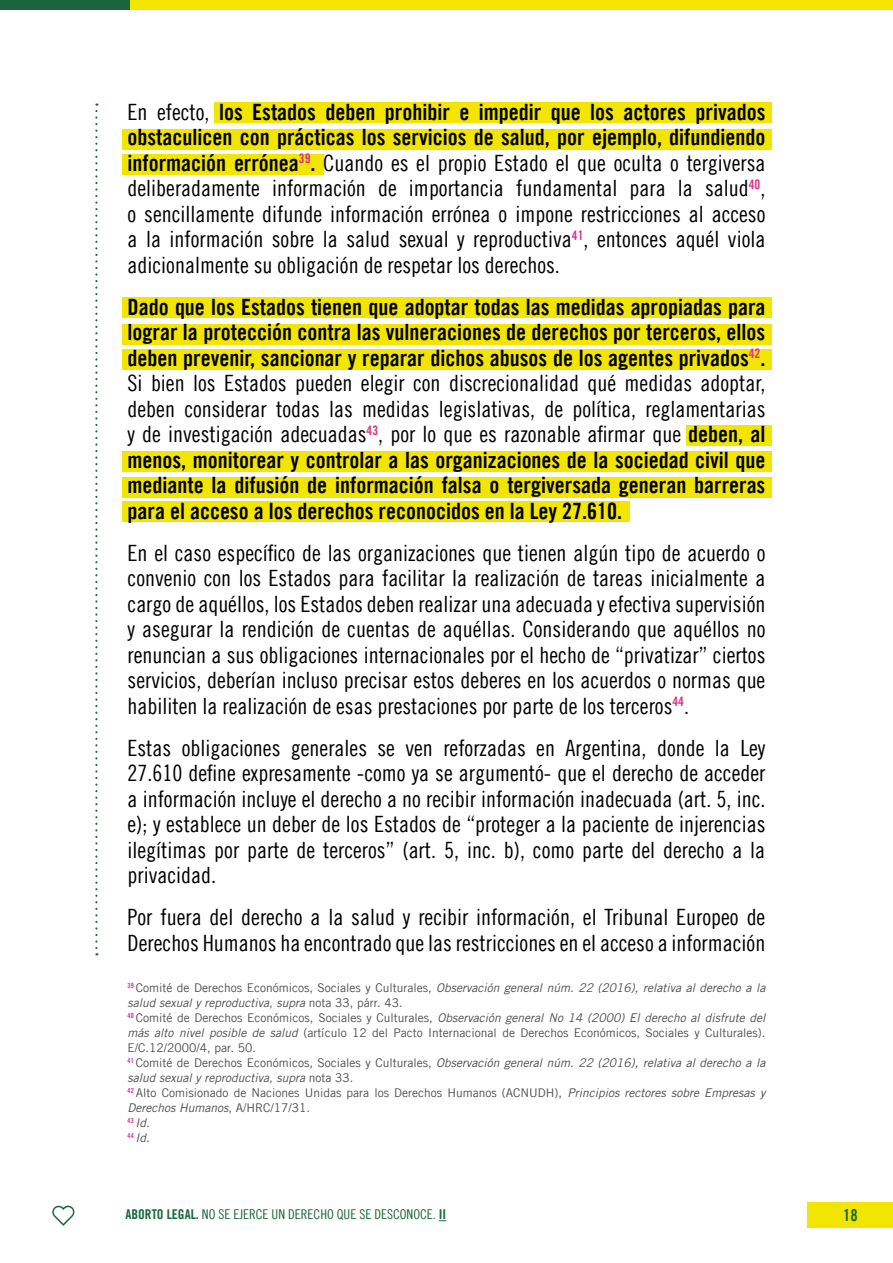
<style>
.page{position:relative;width:893px;height:1263px;background:#fff}
.page>*{position:absolute;margin:0;border:0;box-sizing:border-box;transform-origin:0 0}
.t1{font:22.5px/25.5px "Amnesty Trade Gothic Cn 18";color:#000;text-align:justify}
.t2{font:22.5px/25.5px "Amnesty Trade Gothic Bd Cn 20";color:#000;text-align:justify}
.t3{font:16.5px "Amnesty Trade Gothic Bd Cn 20";color:#1a663a}
.t4{font:13.5px "Amnesty Trade Gothic Cn 18";color:#1a663a}
.t5{font:12px/15px "Amnesty Trade Gothic";color:#4c4c4c}
.s1{font-family:"Amnesty Trade Gothic Cn 18"}
.s2{font-family:"Amnesty Trade Gothic Bd Cn 20"}
.s3{font-style:italic}
</style>
<div class="page">
<div style="left:808px;top:1202px;width:85px;height:26px;background:#f2e600"></div>
<svg style="left:52px;top:1205px;width:23px;height:21px"></svg>
<div style="left:0;top:0;width:893px;height:10px;background:#f2e600"></div>
<div style="left:0;top:0;width:130px;height:10px;background:#1a663a"></div>
<svg style="left:95px;top:104px;width:2px;height:851px"></svg>
<div style="left:214px;top:102px;width:557px;height:21px;background:#f2e600"></div>
<div style="left:122px;top:129px;width:649px;height:20px;background:#f2e600"></div>
<div style="left:122px;top:154px;width:201px;height:21px;background:#f2e600"></div>
<div style="left:122px;top:298px;width:649px;height:20px;background:#f2e600"></div>
<div style="left:686px;top:425px;width:85px;height:21px;background:#f2e600"></div>
<div style="left:122px;top:324px;width:649px;height:20px;background:#f2e600"></div>
<div style="left:122px;top:452px;width:649px;height:20px;background:#f2e600"></div>
<div style="left:122px;top:350px;width:649px;height:20px;background:#f2e600"></div>
<div style="left:122px;top:477px;width:649px;height:20px;background:#f2e600"></div>
<div style="left:122px;top:502px;width:507px;height:20px;background:#f2e600"></div>
<p class="t2" style="left:128px;top:99px;width:639px"><span class="s1">En efecto,</span> los Estados deben prohibir e impedir que los actores privados obstaculicen con prácticas los servicios de salud, por ejemplo, difundiendo</p>
<p class="t1" style="left:128px;top:150px;width:639px"><span class="s2">información errónea</span><sup>39</sup><span class="s2">.</span> Cuando es el propio Estado el que oculta o tergiversa deliberadamente información de importancia fundamental para la salud<sup>40</sup>, o sencillamente difunde información errónea o impone restricciones al acceso a la información sobre la salud sexual y reproductiva<sup>41</sup>, entonces aquél viola adicionalmente su obligación de respetar los derechos.</p>
<p class="t2" style="left:128px;top:294px;width:639px">Dado que los Estados tienen que adoptar todas las medidas apropiadas para lograr la protección contra las vulneraciones de derechos por terceros, ellos deben prevenir, sancionar y reparar dichos abusos de los agentes privados<sup>42</sup>.</p>
<p class="t1" style="left:128px;top:370px;width:639px">Si bien los Estados pueden elegir con discrecionalidad qué medidas adoptar, deben considerar todas las medidas legislativas, de política, reglamentarias y de investigación adecuadas<sup>43</sup>, por lo que es razonable afirmar que <span class="s2">deben, al</span></p>
<p class="t2" style="left:128px;top:447px;width:639px">menos, monitorear y controlar a las organizaciones de la sociedad civil que mediante la difusión de información falsa o tergiversada generan barreras para el acceso a los derechos reconocidos en la Ley 27.610.</p>
<p class="t1" style="left:128px;top:540px;width:639px">En el caso específico de las organizaciones que tienen algún tipo de acuerdo o convenio con los Estados para facilitar la realización de tareas inicialmente a cargo de aquéllos, los Estados deben realizar una adecuada y efectiva supervisión y asegurar la rendición de cuentas de aquéllas. Considerando que aquéllos no renuncian a sus obligaciones internacionales por el hecho de “privatizar” ciertos servicios, deberían incluso precisar estos deberes en los acuerdos o normas que habiliten la realización de esas prestaciones por parte de los terceros<sup>44</sup>.</p>
<p class="t1" style="left:128px;top:735px;width:639px">Estas obligaciones generales se ven reforzadas en Argentina, donde la Ley 27.610 define expresamente -como ya se argumentó- que el derecho de acceder a información incluye el derecho a no recibir información inadecuada (art. 5, inc. e); y establece un deber de los Estados de “proteger a la paciente de injerencias ilegítimas por parte de terceros” (art. 5, inc. b), como parte del derecho a la privacidad.</p>
<p class="t1" style="left:128px;top:904px;width:639px">Por fuera del derecho a la salud y recibir información, el Tribunal Europeo de<br>Derechos Humanos ha encontrado que las restricciones en el acceso a información</p>
<p class="t5" style="left:128px;top:980px;width:639px"><sup>39</sup> Comité de Derechos Económicos, Sociales y Culturales, <span class="s3">Observación general núm. 22 (2016), relativa al derecho a la salud sexual y reproductiva</span>, <span class="s3">supra</span> nota 33, párr. 43.<br><sup>40</sup> Comité de Derechos Económicos, Sociales y Culturales, <span class="s3">Observación general No 14 (2000) El derecho al disfrute del más alto nivel posible de salud</span> (artículo 12 del Pacto Internacional de Derechos Económicos, Sociales y Culturales).<br>E/C.12/2000/4, par. 50.<br><sup>41</sup> Comité de Derechos Económicos, Sociales y Culturales, <span class="s3">Observación general núm. 22 (2016), relativa al derecho a la salud sexual y reproductiva</span>, <span class="s3">supra</span> nota 33.<br><sup>42</sup> Alto Comisionado de Naciones Unidas para los Derechos Humanos (ACNUDH), <span class="s3">Principios rectores sobre Empresas y Derechos Humanos</span>, A/HRC/17/31.<br><sup>43</sup> <span class="s3">Id.<br></span><sup>44</sup> <span class="s3">Id.</span></p>
<p class="t4" style="left:125px;top:1206px;width:322px"><span class="s2">ABORTO LEGAL.</span> NO SE EJERCE UN DERECHO QUE SE DESCONOCE. <span class="s2">II</span></p>
<p class="t3" style="left:843px;top:1205px;width:16px">18</p>
</div>
